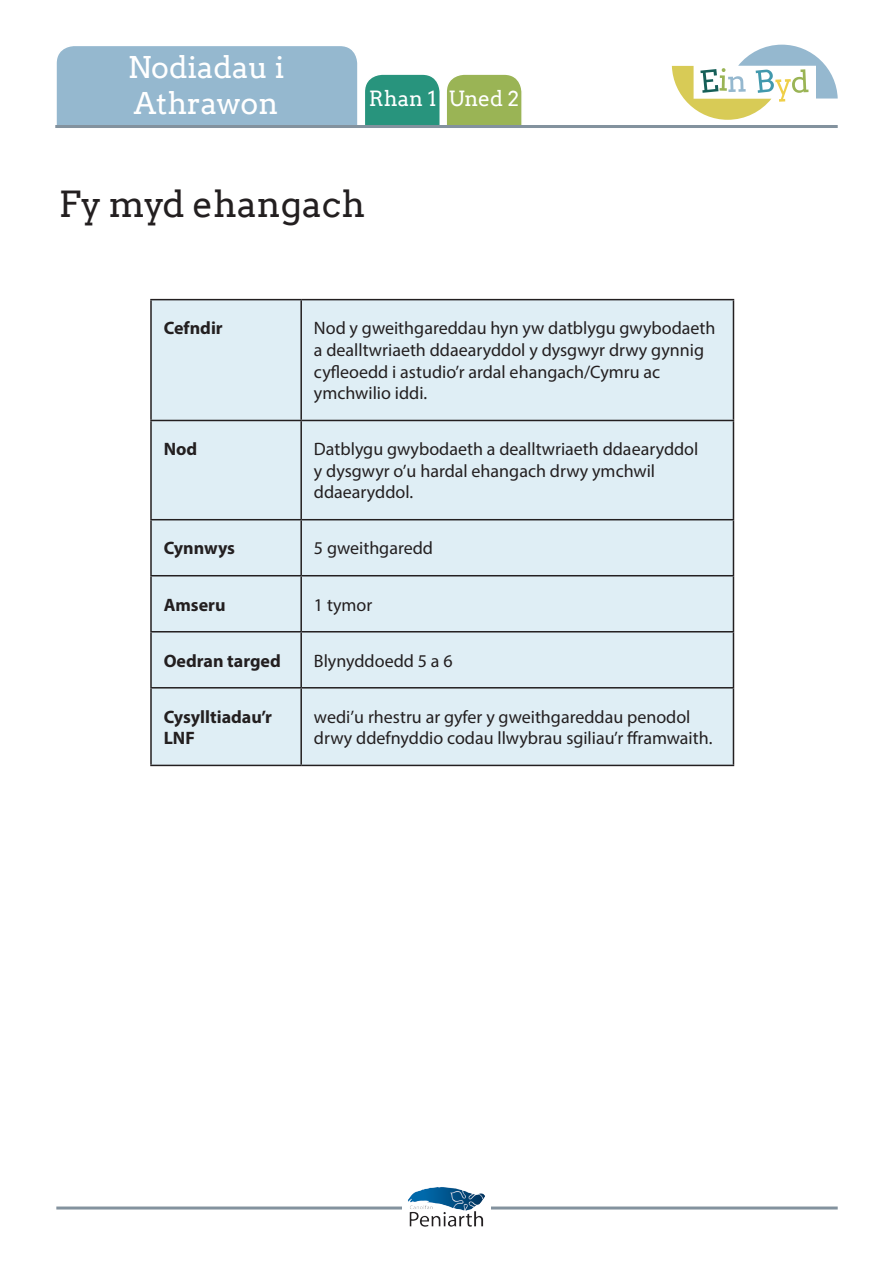
<style>
.page{position:relative;width:893px;height:1263px;background:#fff}
.page>*{position:absolute;margin:0;border:0;box-sizing:border-box;transform-origin:0 0}
.t1{font:36px "Arvo";color:#231f20}
.t2{font:30px/36px "Arvo";color:#fff}
.t3{font:21px "Arvo";color:#fff}
.t4{font:18px/21.6px "Myriad Pro";color:#231f20}
.t5{font:700 18px/21.6px "Myriad Pro";color:#231f20}
</style>
<div class="page">
<div style="left:447px;top:74px;width:75px;height:51px;background:#9ab455"></div>
<div style="left:364px;top:74px;width:76px;height:174px;background:#28947d;border-radius:18px"></div>
<div style="left:364px;top:73px;width:77px;height:176px;border:2px solid #fff;border-radius:18px"></div>
<div style="left:56px;top:45px;width:302px;height:185px;background:#95b8cf;border-radius:18px"></div>
<div style="left:55px;top:45px;width:304px;height:186px;border:2px solid #fff;border-radius:18px"></div>
<div style="left:32px;top:126px;width:848px;height:216px;background:#fff"></div>
<hr style="left:55px;top:125px;width:783px;height:3px;background:#83929e">
<svg style="left:672px;top:45px;width:166px;height:75px"></svg>
<hr style="left:56px;top:1206px;width:782px;height:3px;background:#83929e">
<div style="left:402px;top:1186px;width:89px;height:41px;background:#fff"></div>
<img style="left:408px;top:1187px;width:76px;height:40px">
<div style="left:152px;top:300px;width:581px;height:465px;background:#dfeef5"></div>
<hr style="left:150px;top:299px;width:151px;height:1px;background:#231f20">
<hr style="left:150px;top:300px;width:2px;height:120px;background:#231f20">
<hr style="left:301px;top:299px;width:433px;height:1px;background:#231f20">
<hr style="left:300px;top:300px;width:2px;height:120px;background:#231f20">
<hr style="left:733px;top:300px;width:1px;height:120px;background:#231f20">
<hr style="left:150px;top:420px;width:151px;height:1px;background:#231f20">
<hr style="left:150px;top:421px;width:2px;height:98px;background:#231f20">
<hr style="left:301px;top:420px;width:433px;height:1px;background:#231f20">
<hr style="left:300px;top:421px;width:2px;height:98px;background:#231f20">
<hr style="left:733px;top:421px;width:1px;height:98px;background:#231f20">
<hr style="left:150px;top:519px;width:151px;height:1px;background:#231f20">
<hr style="left:150px;top:520px;width:2px;height:55px;background:#231f20">
<hr style="left:301px;top:519px;width:433px;height:1px;background:#231f20">
<hr style="left:300px;top:520px;width:2px;height:55px;background:#231f20">
<hr style="left:733px;top:520px;width:1px;height:55px;background:#231f20">
<hr style="left:150px;top:575px;width:151px;height:1px;background:#231f20">
<hr style="left:150px;top:576px;width:2px;height:55px;background:#231f20">
<hr style="left:301px;top:575px;width:433px;height:1px;background:#231f20">
<hr style="left:300px;top:576px;width:2px;height:55px;background:#231f20">
<hr style="left:733px;top:576px;width:1px;height:55px;background:#231f20">
<hr style="left:150px;top:631px;width:151px;height:1px;background:#231f20">
<hr style="left:150px;top:632px;width:2px;height:55px;background:#231f20">
<hr style="left:301px;top:631px;width:433px;height:1px;background:#231f20">
<hr style="left:300px;top:632px;width:2px;height:55px;background:#231f20">
<hr style="left:733px;top:632px;width:1px;height:55px;background:#231f20">
<hr style="left:150px;top:687px;width:151px;height:1px;background:#231f20">
<hr style="left:150px;top:688px;width:2px;height:77px;background:#231f20">
<hr style="left:301px;top:687px;width:433px;height:1px;background:#231f20">
<hr style="left:300px;top:688px;width:2px;height:77px;background:#231f20">
<hr style="left:733px;top:688px;width:1px;height:77px;background:#231f20">
<hr style="left:150px;top:765px;width:151px;height:1px;background:#231f20">
<hr style="left:301px;top:765px;width:433px;height:1px;background:#231f20">
<h2 class="t2" style="left:128px;top:50px;width:158px">Nodiadau i<br>Athrawon</h2>
<p class="t3" style="left:369px;top:87px;width:152px">Rhan 1 Uned 2</p>
<p class="t1" style="left:59px;top:183px;width:308px">Fy myd ehangach</p>
<p class="t5" style="left:164px;top:317px;width:61px">Cefndir</p>
<p class="t4" style="left:314px;top:317px;width:403px">Nod y gweithgareddau hyn yw datblygu gwybodaeth a dealltwriaeth ddaearyddol y dysgwyr drwy gynnig cyfleoedd i astudio’r ardal ehangach/Cymru ac ymchwilio iddi.</p>
<p class="t5" style="left:164px;top:438px;width:35px">Nod</p>
<p class="t4" style="left:314px;top:438px;width:386px">Datblygu gwybodaeth a dealltwriaeth ddaearyddol y dysgwyr o’u hardal ehangach drwy ymchwil ddaearyddol.</p>
<p class="t5" style="left:164px;top:537px;width:73px">Cynnwys</p>
<p class="t4" style="left:314px;top:537px;width:121px">5 gweithgaredd</p>
<p class="t5" style="left:164px;top:593px;width:63px">Amseru</p>
<p class="t4" style="left:314px;top:593px;width:60px">1 tymor</p>
<p class="t5" style="left:164px;top:649px;width:119px">Oedran targed</p>
<p class="t4" style="left:314px;top:649px;width:140px">Blynyddoedd 5 a 6</p>
<p class="t5" style="left:164px;top:705px;width:110px">Cysylltiadau’r<br>LNF</p>
<p class="t4" style="left:314px;top:705px;width:400px">wedi’u rhestru ar gyfer y gweithgareddau penodol drwy ddefnyddio codau llwybrau sgiliau’r fframwaith.</p>
</div>
